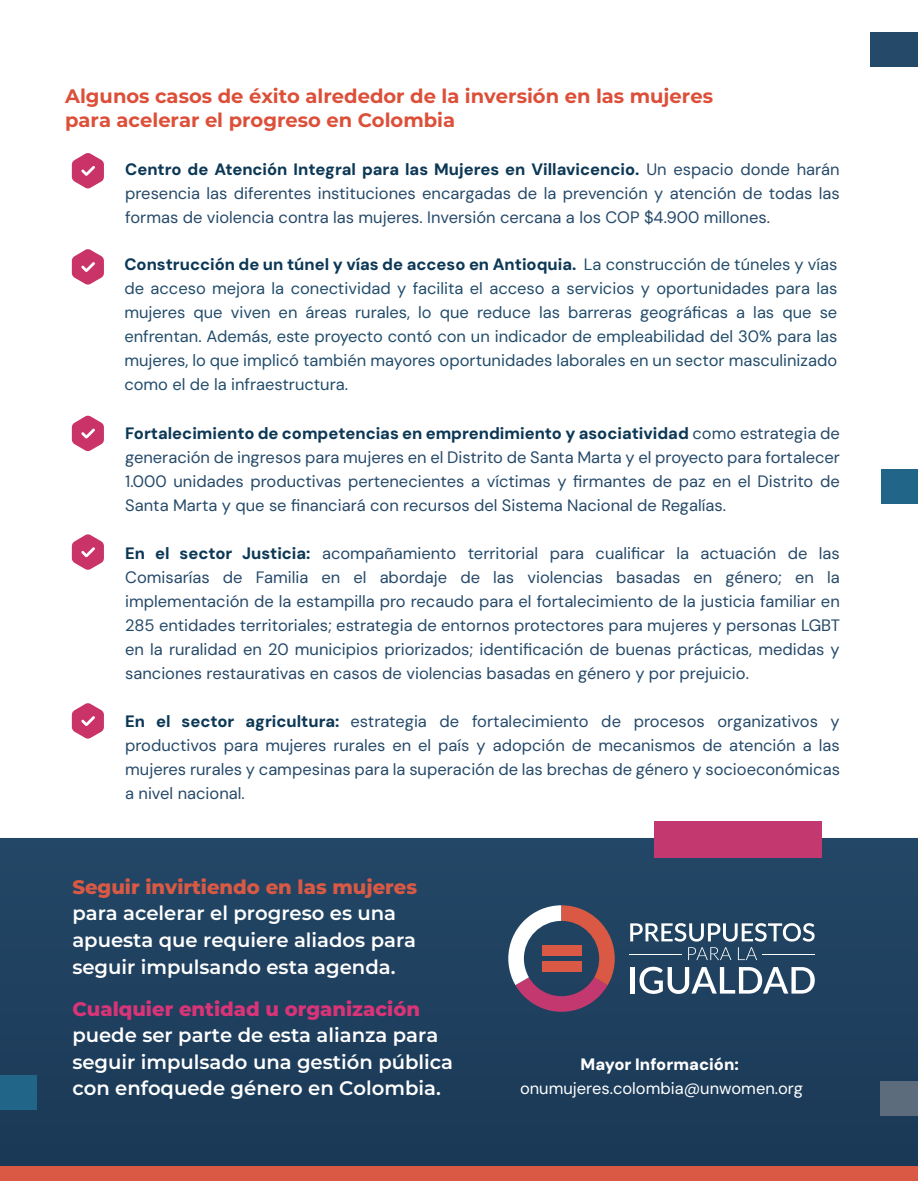
<style>
.page{position:relative;width:918px;height:1181px;background:#fff}
.page>*{position:absolute;margin:0;border:0;box-sizing:border-box;transform-origin:0 0}
.t1{font:600 19.65px/26.5px "Montserrat";color:#fff}
.t2{font:800 19.65px "Montserrat";color:#d95944}
.t3{font:800 19.65px "Montserrat";color:#d83478}
.t4{font:700 19.5px/23.4px "Montserrat";color:#dc4f39}
.t5{font:16.5px/24px "DM Sans";color:#254969;text-align:justify}
.t6{font:16.5px/24px "DM Sans";color:#214c6b;text-align:justify}
.t7{font:16.5px "DM Sans";color:#fff}
.t8{font:900 16.5px "DM Sans";color:#fff}
.s1{font-weight:800;color:#0c3856}
</style>
<div class="page">
<div style="left:0;top:837px;width:918px;height:327px;background:#1e3f5e"></div>
<svg style="left:508px;top:905px;width:107px;height:106px"></svg>
<div style="left:541px;top:944px;width:40px;height:11px;background:#d95944"></div>
<div style="left:541px;top:961px;width:40px;height:10px;background:#d95944"></div>
<svg style="left:630px;top:923px;width:184px;height:36px"></svg>
<div style="left:630px;top:966px;width:5px;height:27px;background:#fff"></div>
<svg style="left:639px;top:966px;width:176px;height:27px"></svg>
<hr style="left:629px;top:953px;width:53px;height:1px;background:#fff">
<hr style="left:762px;top:953px;width:52px;height:1px;background:#fff">
<svg style="left:72px;top:153px;width:32px;height:36px"></svg>
<svg style="left:72px;top:249px;width:32px;height:36px"></svg>
<svg style="left:72px;top:415px;width:32px;height:36px"></svg>
<svg style="left:72px;top:534px;width:32px;height:36px"></svg>
<svg style="left:72px;top:703px;width:32px;height:35px"></svg>
<div style="left:880px;top:469px;width:38px;height:35px;background:#216688"></div>
<div style="left:0;top:1074px;width:37px;height:35px;background:#216688"></div>
<div style="left:654px;top:821px;width:167px;height:37px;background:#c3396f"></div>
<div style="left:870px;top:32px;width:48px;height:35px;background:#254969"></div>
<div style="left:880px;top:1080px;width:38px;height:35px;background:#5c6c7c"></div>
<div style="left:0;top:1165px;width:918px;height:15px;background:#d95944"></div>
<p class="t4" style="left:65px;top:84px;width:649px">Algunos casos de éxito alrededor de la inversión en las mujeres para acelerar el progreso en Colombia</p>
<p class="t5" style="left:125px;top:157px;width:716px"><span class="s1">Centro de Atención Integral para las Mujeres en Villavicencio.</span> Un espacio donde harán presencia las diferentes instituciones encargadas de la prevención y atención de todas las formas de violencia contra las mujeres. Inversión cercana a los COP $4.900 millones.</p>
<p class="t6" style="left:124px;top:252px;width:714px"><span class="s1">Construcción de un túnel y vías de acceso en Antioquia.</span> La construcción de túneles y vías de acceso mejora la conectividad y facilita el acceso a servicios y oportunidades para las mujeres que viven en áreas rurales, lo que reduce las barreras geográficas a las que se enfrentan. Además, este proyecto contó con un indicador de empleabilidad del 30% para las mujeres, lo que implicó también mayores oportunidades laborales en un sector masculinizado como el de la infraestructura.</p>
<p class="t5" style="left:125px;top:421px;width:716px"><span class="s1">Fortalecimiento de competencias en emprendimiento y asociatividad</span> como estrategia de generación de ingresos para mujeres en el Distrito de Santa Marta y el proyecto para fortalecer 1.000 unidades productivas pertenecientes a víctimas y firmantes de paz en el Distrito de Santa Marta y que se financiará con recursos del Sistema Nacional de Regalías.</p>
<p class="t5" style="left:125px;top:541px;width:716px"><span class="s1">En el sector Justicia:</span> acompañamiento territorial para cualificar la actuación de las Comisarías de Familia en el abordaje de las violencias basadas en género; en la implementación de la estampilla pro recaudo para el fortalecimiento de la justicia familiar en 285 entidades territoriales; estrategia de entornos protectores para mujeres y personas LGBT en la ruralidad en 20 municipios priorizados; identificación de buenas prácticas, medidas y sanciones restaurativas en casos de violencias basadas en género y por prejuicio.</p>
<p class="t5" style="left:125px;top:709px;width:716px"><span class="s1">En el sector agricultura:</span> estrategia de fortalecimiento de procesos organizativos y productivos para mujeres rurales en el país y adopción de mecanismos de atención a las mujeres rurales y campesinas para la superación de las brechas de género y socioeconómicas a nivel nacional.</p>
<p class="t2" style="left:72px;top:872px;width:346px">Seguir invirtiendo en las mujeres</p>
<p class="t1" style="left:72px;top:899px;width:345px">para acelerar el progreso es una apuesta que requiere aliados para seguir impulsando esta agenda.</p>
<p class="t3" style="left:72px;top:993px;width:349px">Cualquier entidad u organización</p>
<p class="t1" style="left:72px;top:1020px;width:382px">puede ser parte de esta alianza para seguir impulsado una gestión pública con enfoquede género en Colombia.</p>
<p class="t8" style="left:580px;top:1052px;width:160px">Mayor Información:</p>
<p class="t7" style="left:520px;top:1077px;width:284px">onumujeres.colombia@unwomen.org</p>
</div>
